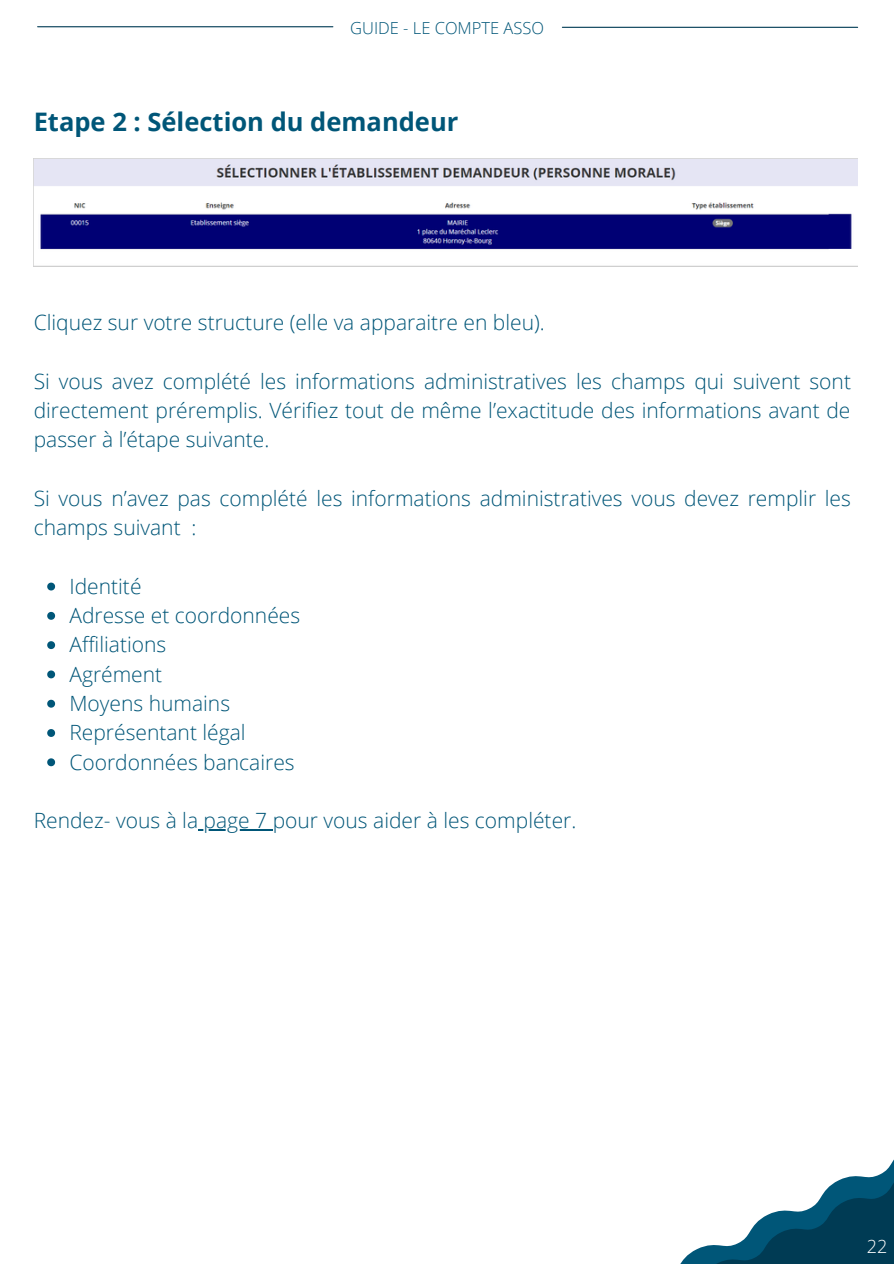
<style>
.page{position:relative;width:894px;height:1264px;background:#fff}
.page>*{position:absolute;margin:0;border:0;box-sizing:border-box;transform-origin:0 0}
.t1{font:700 25.5px "Open Sans";color:#005678}
.t2{font:300 21px/29.2px "Open Sans";color:#005678}
.t3{font:300 18px "Open Sans";color:#fff}
.t4{font:300 16.5px "Open Sans";color:#005678}
</style>
<div class="page">
<hr style="left:38px;top:26px;width:295px;height:1px;background:#003b54">
<hr style="left:562px;top:27px;width:295px;height:1px;background:#003b54">
<svg style="left:681px;top:1161px;width:212px;height:102px"></svg>
<svg style="left:47px;top:582px;width:8px;height:8px"></svg>
<svg style="left:47px;top:612px;width:8px;height:7px"></svg>
<svg style="left:47px;top:641px;width:8px;height:8px"></svg>
<svg style="left:47px;top:670px;width:8px;height:8px"></svg>
<svg style="left:47px;top:699px;width:8px;height:8px"></svg>
<svg style="left:47px;top:729px;width:8px;height:8px"></svg>
<svg style="left:47px;top:758px;width:8px;height:8px"></svg>
<hr style="left:198px;top:829px;width:75px;height:1px;background:#005678">
<img style="left:34px;top:158px;width:823px;height:108px">
<p class="t4" style="left:350px;top:16px;width:195px">GUIDE - LE COMPTE ASSO</p>
<p class="t1" style="left:34px;top:104px;width:426px">Etape 2 : Sélection du demandeur</p>
<p class="t2" style="left:34px;top:307px;width:512px">Cliquez sur votre structure (elle va apparaitre en bleu).</p>
<p class="t2" style="left:34px;top:366px;width:818px;text-align:justify">Si vous avez complété les informations administratives les champs qui suivent sont directement préremplis. Vérifiez tout de même l’exactitude des informations avant de passer à l’étape suivante.</p>
<p class="t2" style="left:34px;top:483px;width:818px">Si vous n’avez pas complété les informations administratives vous devez remplir les champs suivant :</p>
<p class="t2" style="left:69px;top:571px;width:232px">Identité<br>Adresse et coordonnées<br>Affiliations<br>Agrément<br>Moyens humains<br>Représentant légal<br>Coordonnées bancaires</p>
<p class="t2" style="left:34px;top:805px;width:544px">Rendez- vous à la page 7 pour vous aider à les compléter.</p>
<p class="t3" style="left:866px;top:1233px;width:22px">22</p>
</div>
